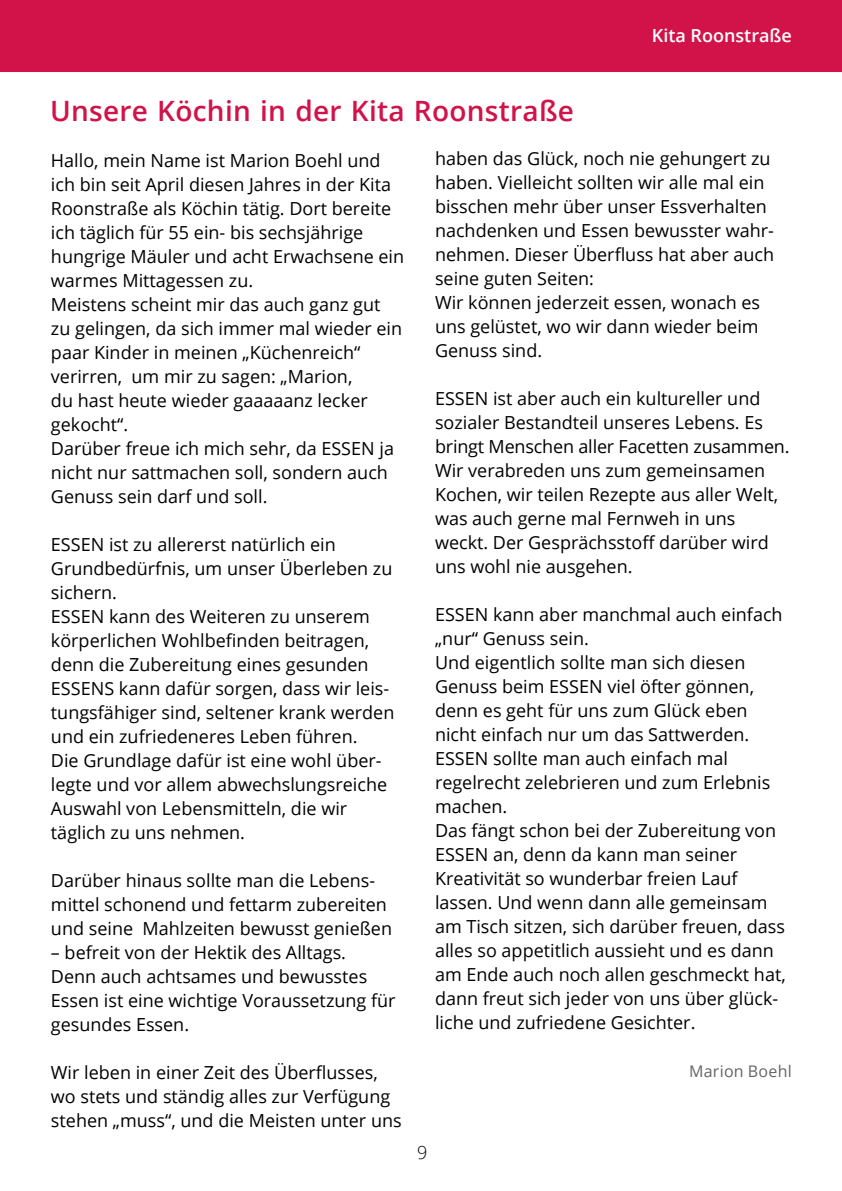
<style>
.page{position:relative;width:842px;height:1191px;background:#fff}
.page>*{position:absolute;margin:0;border:0;box-sizing:border-box;transform-origin:0 0}
.t1{font:600 28px "Open Sans";letter-spacing:.01em;color:#d11349}
.t2{font:18px/24px "Open Sans";color:#000}
.t3{font:600 18px "Open Sans";color:#fff}
.t4{font:300 18px "Open Sans";color:#000}
.t5{font:16px "Open Sans";letter-spacing:.015em;color:#636466}
</style>
<div class="page">
<div style="left:0;top:0;width:842px;height:72px;background:#d11349"></div>
<h1 class="t1" style="left:50px;top:91px;width:526px">Unsere Köchin in der Kita Roonstraße</h1>
<p class="t3" style="left:652px;top:23px;width:142px">Kita Roonstraße</p>
<p class="t2" style="left:51px;top:148px;width:355px">Hallo, mein Name ist Marion Boehl und ich bin seit April diesen Jahres in der Kita Roonstraße als Köchin tätig. Dort bereite ich täglich für 55 ein- bis sechsjährige hungrige Mäuler und acht Erwachsene ein warmes Mittagessen zu.<br>Meistens scheint mir das auch ganz gut zu gelingen, da sich immer mal wieder ein paar Kinder in meinen „Küchenreich“ verirren, um mir zu sagen: „Marion,<br>du hast heute wieder gaaaaanz lecker gekocht“.<br>Darüber freue ich mich sehr, da ESSEN ja nicht nur sattmachen soll, sondern auch Genuss sein darf und soll.</p>
<p class="t2" style="left:51px;top:532px;width:345px">ESSEN ist zu allererst natürlich ein Grundbedürfnis, um unser Überleben zu sichern.<br>ESSEN kann des Weiteren zu unserem körperlichen Wohlbefinden beitragen, denn die Zubereitung eines gesunden ESSENS kann dafür sorgen, dass wir leis&shy;tungsfähiger sind, seltener krank werden und ein zufriedeneres Leben führen.<br>Die Grundlage dafür ist eine wohl über&shy;legte und vor allem abwechslungsreiche Auswahl von Lebensmitteln, die wir täglich zu uns nehmen.</p>
<p class="t2" style="left:51px;top:868px;width:343px">Darüber hinaus sollte man die Lebens&shy;mittel schonend und fettarm zubereiten und seine Mahlzeiten bewusst genießen</p>
<p class="t2" style="left:51px;top:940px;width:346px">– befreit von der Hektik des Alltags.<br>Denn auch achtsames und bewusstes<br>Essen ist eine wichtige Voraussetzung für gesundes Essen.</p>
<p class="t2" style="left:51px;top:1060px;width:352px">Wir leben in einer Zeit des Überflusses, wo stets und ständig alles zur Verfügung stehen „muss“, und die Meisten unter uns</p>
<p class="t2" style="left:435px;top:146px;width:341px">haben das Glück, noch nie gehungert zu haben. Vielleicht sollten wir alle mal ein bisschen mehr über unser Essverhalten nachdenken und Essen bewusster wahr&shy;nehmen. Dieser Überfluss hat aber auch seine guten Seiten:<br>Wir können jederzeit essen, wonach es uns gelüstet, wo wir dann wieder beim Genuss sind.</p>
<p class="t2" style="left:435px;top:386px;width:356px">ESSEN ist aber auch ein kultureller und sozialer Bestandteil unseres Lebens. Es bringt Menschen aller Facetten zusammen.<br>Wir verabreden uns zum gemeinsamen Kochen, wir teilen Rezepte aus aller Welt, was auch gerne mal Fernweh in uns weckt. Der Gesprächsstoff darüber wird uns wohl nie ausgehen.</p>
<p class="t2" style="left:435px;top:602px;width:352px">ESSEN kann aber manchmal auch einfach „nur“ Genuss sein.<br>Und eigentlich sollte man sich diesen Genuss beim ESSEN viel öfter gönnen, denn es geht für uns zum Glück eben nicht einfach nur um das Sattwerden.<br>ESSEN sollte man auch einfach mal regelrecht zelebrieren und zum Erlebnis machen.<br>Das fängt schon bei der Zubereitung von ESSEN an, denn da kann man seiner Kreativität so wunderbar freien Lauf lassen. Und wenn dann alle gemeinsam am Tisch sitzen, sich darüber freuen, dass alles so appetitlich aussieht und es dann am Ende auch noch allen geschmeckt hat, dann freut sich jeder von uns über glück&shy;liche und zufriedene Gesichter.</p>
<p class="t5" style="left:689px;top:1060px;width:104px">Marion Boehl</p>
<p class="t4" style="left:417px;top:1140px;width:12px">9</p>
</div>
